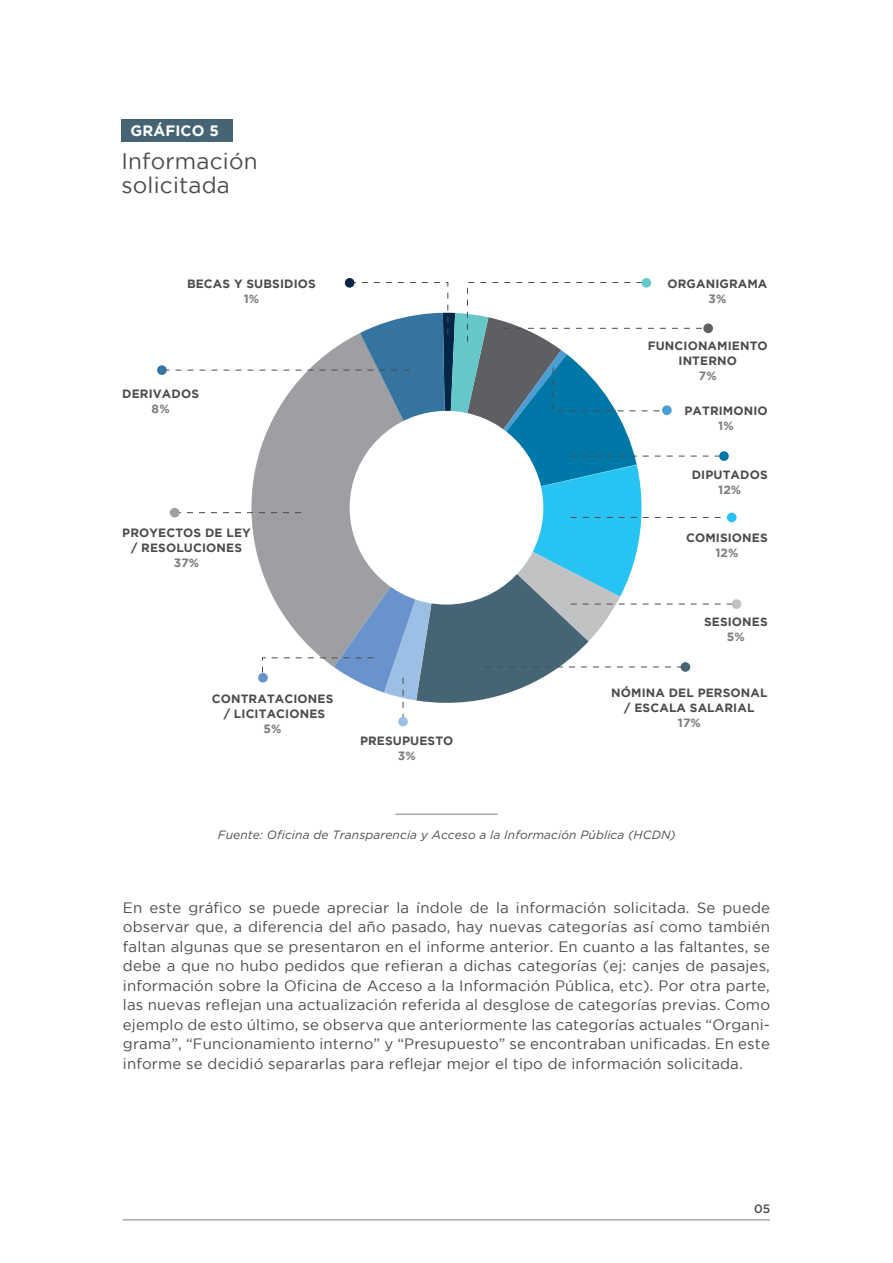
<style>
.page{position:relative;width:893px;height:1263px;background:#fff}
.page>*{position:absolute;margin:0;border:0;box-sizing:border-box;transform-origin:0 0}
.t1{font:22.5px/24px "Gotham";letter-spacing:.01em;color:#4b4c4d}
.t2{font:15px/19.5px "Gotham";letter-spacing:.01em;color:#4b4c4d;text-align:justify}
.t3{font:700 15px "Gotham";letter-spacing:.01em;color:#fff}
.t4{font:700 12px/15px "Gotham";letter-spacing:.01em;color:#4b4c4d;text-align:center}
.t5{font:italic 12px "Gotham";letter-spacing:.01em;color:#4b4c4d}
.t6{font:700 12px "Gotham";letter-spacing:.01em;color:#7a7c7f}
.t7{font:500 12px "Gotham";color:#4b4c4d}
</style>
<div class="page">
<div style="left:121px;top:119px;width:112px;height:22px;background:#456574"></div>
<hr style="left:123px;top:1219px;width:647px;height:1px;background:#a8a9ad">
<hr style="left:395px;top:813px;width:103px;height:2px;background:#a8a9ad">
<svg style="left:641px;top:278px;width:10px;height:10px"></svg>
<div style="left:732px;top:599px;width:9px;height:10px;background:#c1c2c4;border-radius:50%"></div>
<div style="left:345px;top:278px;width:9px;height:10px;background:#022647;border-radius:50%"></div>
<div style="left:157px;top:365px;width:10px;height:10px;background:#35749e;border-radius:50%"></div>
<svg style="left:162px;top:282px;width:575px;height:445px"></svg>
<p class="t3" style="left:131px;top:122px;width:90px">GRÁFICO 5</p>
<h1 class="t1" style="left:121px;top:148px;width:138px">Información solicitada</h1>
<p class="t4" style="left:187px;top:276px;width:130px">BECAS Y SUBSIDIOS</p>
<p class="t6" style="left:244px;top:291px;width:17px">1%</p>
<p class="t4" style="left:122px;top:386px;width:78px">DERIVADOS</p>
<p class="t6" style="left:152px;top:401px;width:19px">8%</p>
<p class="t4" style="left:122px;top:525px;width:130px">PROYECTOS DE LEY / RESOLUCIONES</p>
<p class="t6" style="left:174px;top:556px;width:27px">37%</p>
<p class="t4" style="left:212px;top:691px;width:123px">CONTRATACIONES / LICITACIONES</p>
<p class="t6" style="left:264px;top:722px;width:19px">5%</p>
<p class="t4" style="left:360px;top:733px;width:95px">PRESUPUESTO</p>
<p class="t6" style="left:398px;top:749px;width:19px">3%</p>
<p class="t4" style="left:667px;top:276px;width:101px">ORGANIGRAMA</p>
<p class="t6" style="left:708px;top:291px;width:19px">3%</p>
<p class="t4" style="left:648px;top:338px;width:121px">FUNCIONAMIENTO<br>INTERNO</p>
<p class="t6" style="left:699px;top:369px;width:19px">7%</p>
<p class="t4" style="left:684px;top:403px;width:85px">PATRIMONIO</p>
<p class="t6" style="left:718px;top:419px;width:17px">1%</p>
<p class="t4" style="left:692px;top:467px;width:77px">DIPUTADOS</p>
<p class="t6" style="left:718px;top:483px;width:25px">12%</p>
<p class="t4" style="left:686px;top:530px;width:83px">COMISIONES</p>
<p class="t6" style="left:715px;top:546px;width:25px">12%</p>
<p class="t4" style="left:704px;top:614px;width:65px">SESIONES</p>
<p class="t6" style="left:727px;top:630px;width:19px">5%</p>
<p class="t4" style="left:611px;top:685px;width:158px">NÓMINA DEL PERSONAL / ESCALA SALARIAL</p>
<p class="t6" style="left:678px;top:716px;width:25px">17%</p>
<p class="t5" style="left:218px;top:828px;width:460px">Fuente: Oficina de Transparencia y Acceso a la Información Pública (HCDN)</p>
<p class="t2" style="left:123px;top:897px;width:649px">En este gráfico se puede apreciar la índole de la información solicitada. Se puede observar que, a diferencia del año pasado, hay nuevas categorías así como también faltan algunas que se presentaron en el informe anterior. En cuanto a las faltantes, se debe a que no hubo pedidos que refieran a dichas categorías (ej: canjes de pasajes, información sobre la Oficina de Acceso a la Información Pública, etc). Por otra parte, las nuevas reflejan una actualización referida al desglose de categorías previas. Como ejemplo de esto último, se observa que anteriormente las categorías actuales “Organi&shy;grama”, “Funcionamiento interno” y “Presupuesto” se encontraban unificadas. En este informe se decidió separarlas para reflejar mejor el tipo de información solicitada.</p>
<p class="t7" style="left:754px;top:1201px;width:18px">05</p>
</div>
